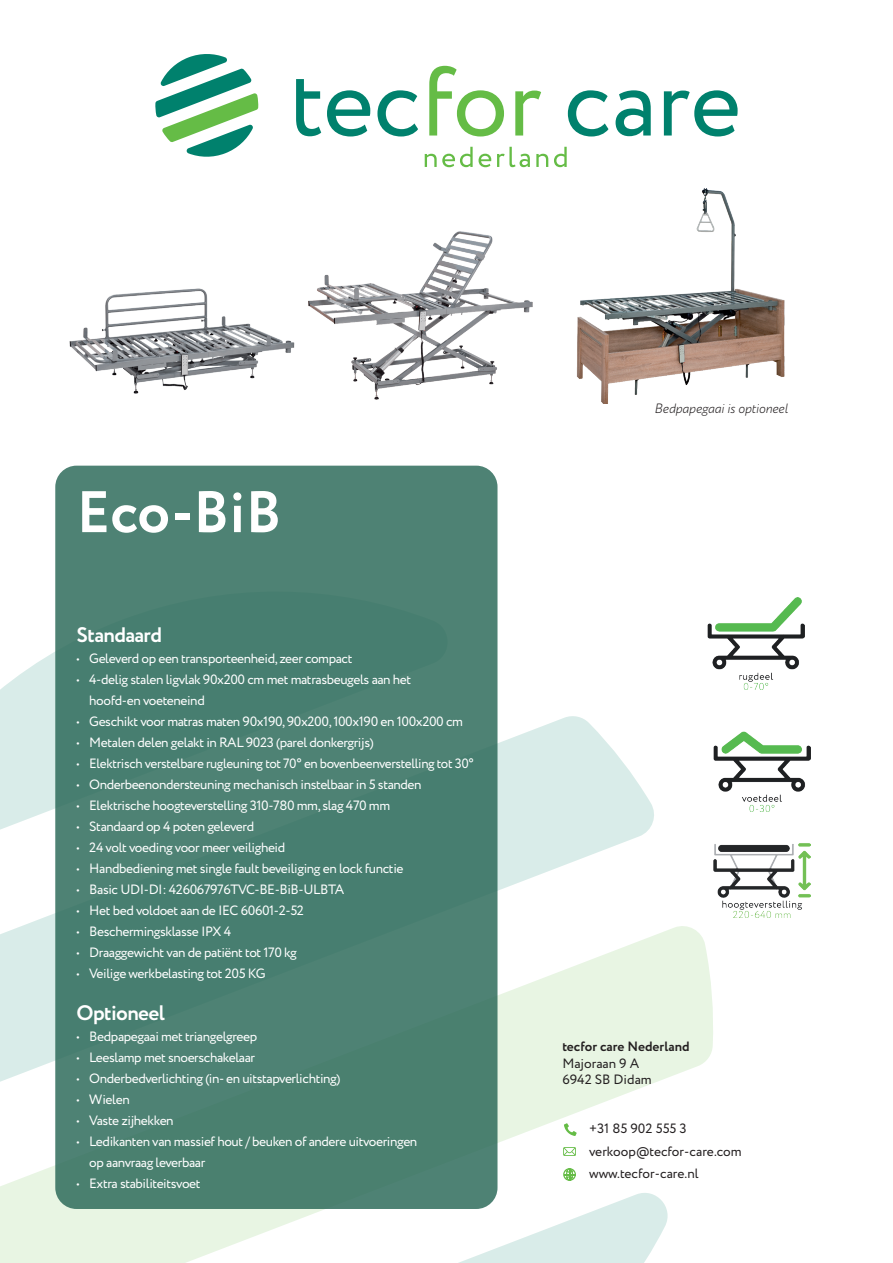
<style>
.page{position:relative;width:893px;height:1263px;background:#fff}
.page>*{position:absolute;margin:0;border:0;box-sizing:border-box;transform-origin:0 0}
.t1{font:700 58.5px "Circe";color:#fff}
.t2{font:700 21px "Circe";letter-spacing:-.03em;color:#fff}
.t3{font:13.5px/21px "Circe";letter-spacing:-.03em;color:#fff}
.t4{font:13.5px/22.5px "Circe";color:#231f20}
.t5{font:italic 300 13.5px "Circe";color:#231f20}
.t6{font:700 13.5px "Circe";color:#231f20}
</style>
<div class="page">
<svg style="left:33px;top:714px;width:621px;height:208px;fill:#d9ece9"></svg>
<svg style="left:0;top:922px;width:713px;height:341px;fill:#e8f5e9"></svg>
<svg style="left:0;top:652px;width:55px;height:218px;fill:#d9ece9"></svg>
<svg style="left:99px;top:1187px;width:576px;height:76px"></svg>
<svg style="left:296px;top:79px;width:25px;height:57px"></svg>
<svg style="left:327px;top:90px;width:43px;height:46px"></svg>
<svg style="left:377px;top:90px;width:41px;height:46px"></svg>
<svg style="left:429px;top:66px;width:75px;height:70px"></svg>
<svg style="left:515px;top:91px;width:26px;height:45px"></svg>
<svg style="left:568px;top:90px;width:40px;height:46px"></svg>
<svg style="left:616px;top:90px;width:35px;height:46px"></svg>
<svg style="left:664px;top:90px;width:74px;height:46px"></svg>
<svg style="left:155px;top:54px;width:103px;height:103px"></svg>
<svg style="left:425px;top:147px;width:48px;height:20px"></svg>
<svg style="left:479px;top:154px;width:12px;height:13px"></svg>
<svg style="left:497px;top:147px;width:33px;height:20px"></svg>
<svg style="left:536px;top:154px;width:12px;height:13px"></svg>
<svg style="left:554px;top:147px;width:13px;height:20px"></svg>
<div style="left:55px;top:466px;width:442px;height:743px;background:#4a8070;border-radius:21px"></div>
<img style="left:708px;top:597px;width:97px;height:92px">
<img style="left:713px;top:732px;width:97px;height:79px">
<img style="left:713px;top:843px;width:97px;height:74px">
<img style="left:69px;top:288px;width:226px;height:106px">
<img style="left:308px;top:231px;width:225px;height:169px">
<img style="left:577px;top:188px;width:208px;height:216px">
<svg style="left:564px;top:1123px;width:13px;height:13px"></svg>
<svg style="left:563px;top:1147px;width:13px;height:9px"></svg>
<svg style="left:563px;top:1168px;width:13px;height:13px"></svg>
<h1 class="t1" style="left:77px;top:473px;width:207px">Eco-BiB</h1>
<h2 class="t2" style="left:77px;top:620px;width:87px">Standaard</h2>
<p class="t3" style="left:77px;top:648px;width:278px">• Geleverd op een transporteenheid, zeer compact</p>
<p class="t3" style="left:89px;top:669px;width:323px;text-indent:-13px">• 4-delig stalen ligvlak 90x200 cm met matrasbeugels aan het hoofd-en voeteneind</p>
<p class="t3" style="left:77px;top:711px;width:388px">• Geschikt voor matras maten 90x190, 90x200, 100x190 en 100x200 cm</p>
<p class="t3" style="left:77px;top:732px;width:299px">• Metalen delen gelakt in RAL 9023 (parel donkergrijs)</p>
<p class="t3" style="left:77px;top:753px;width:399px">• Elektrisch verstelbare rugleuning tot 70° en bovenbeenverstelling tot 30°</p>
<p class="t3" style="left:77px;top:774px;width:347px">• Onderbeenondersteuning mechanisch instelbaar in 5 standen</p>
<p class="t3" style="left:77px;top:795px;width:315px">• Elektrische hoogteverstelling 310-780 mm, slag 470 mm</p>
<p class="t3" style="left:77px;top:816px;width:179px">• Standaard op 4 poten geleverd</p>
<p class="t3" style="left:77px;top:837px;width:210px">• 24 volt voeding voor meer veiligheid</p>
<p class="t3" style="left:77px;top:858px;width:329px">• Handbediening met single fault beveiliging en lock functie</p>
<p class="t3" style="left:77px;top:879px;width:269px">• Basic UDI-DI: 426067976TVC-BE-BiB-ULBTA</p>
<p class="t3" style="left:77px;top:900px;width:229px">• Het bed voldoet aan de IEC 60601-2-52</p>
<p class="t3" style="left:77px;top:921px;width:156px">• Beschermingsklasse IPX 4</p>
<p class="t3" style="left:77px;top:942px;width:222px">• Draaggewicht van de patiënt tot 170 kg</p>
<p class="t3" style="left:77px;top:963px;width:191px">• Veilige werkbelasting tot 205 KG</p>
<h2 class="t2" style="left:77px;top:998px;width:90px">Optioneel</h2>
<p class="t3" style="left:77px;top:1026px;width:182px">• Bedpapegaai met triangelgreep</p>
<p class="t3" style="left:77px;top:1047px;width:180px">• Leeslamp met snoerschakelaar</p>
<p class="t3" style="left:77px;top:1068px;width:265px">• Onderbedverlichting (in- en uitstapverlichting)</p>
<p class="t3" style="left:77px;top:1089px;width:55px">• Wielen</p>
<p class="t3" style="left:77px;top:1110px;width:99px">• Vaste zijhekken</p>
<p class="t3" style="left:89px;top:1131px;width:330px;text-indent:-13px">• Ledikanten van massief hout / beuken of andere uitvoeringen op aanvraag leverbaar</p>
<p class="t3" style="left:77px;top:1173px;width:126px">• Extra stabiliteitsvoet</p>
<p class="t5" style="left:654px;top:399px;width:135px">Bedpapegaai is optioneel</p>
<p class="t6" style="left:562px;top:1038px;width:129px">tecfor care Nederland</p>
<p class="t4" style="left:562px;top:1055px;width:91px;line-height:16.2px">Majoraan 9 A<br>6942 SB Didam</p>
<p class="t4" style="left:589px;top:1118px;width:154px">+31 85 902 555 3 verkoop@tecfor-care.com www.tecfor-care.nl</p>
</div>
